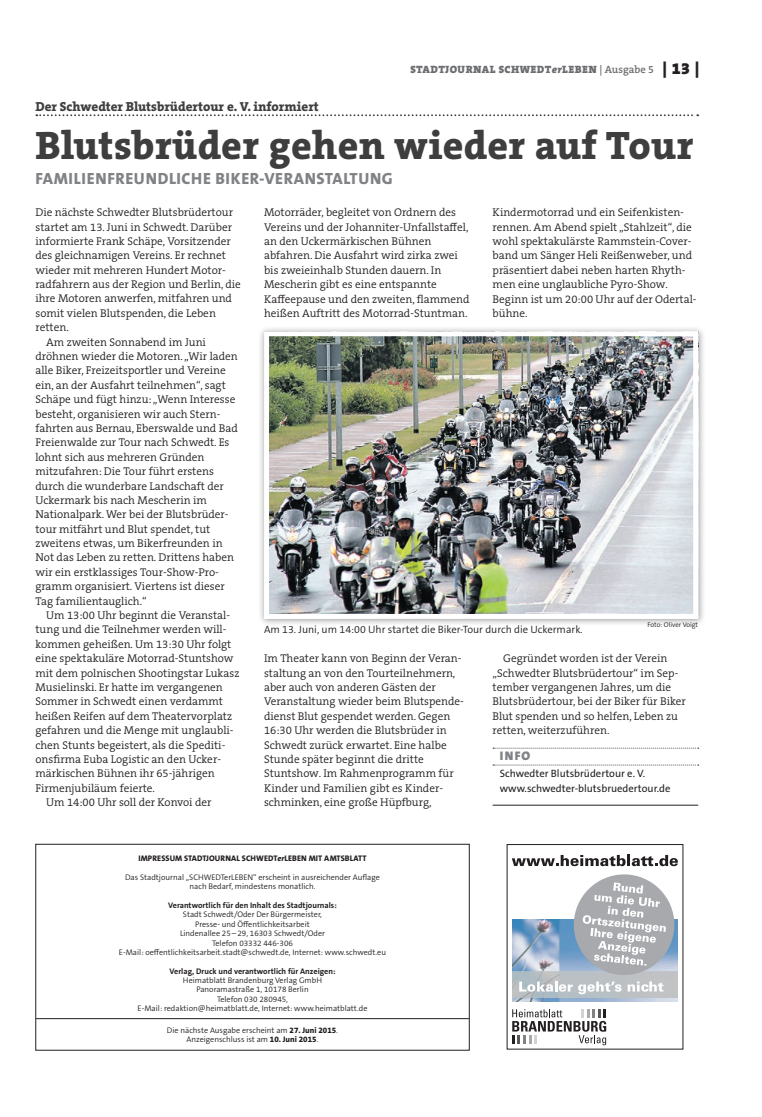
<style>
.page{position:relative;width:762px;height:1117px;background:#fff}
.page>*{position:absolute;margin:0;border:0;box-sizing:border-box;transform-origin:0 0}
.t1{font:800 40px "The Serif B W8";letter-spacing:.01em;color:#3e3e3f}
.t2{font:800 16.25px "The Sans B W8";letter-spacing:.035em;color:#808285}
.t3{font:800 13.12px "The Serif B W8";color:#3e3e3f}
.t4{font:900 12.5px "The Sans B W9";color:#808285}
.t5{font:300 11.25px/14.4px "The Serif B W4";color:#231f20}
.t6{font:10.62px/14.4px "The Sans B W5 Plain";color:#231f20}
.t7{font:300 10.62px "The Sans B W4";color:#231f20}
.t8{font:900 10.62px "The Serif B W9";letter-spacing:.045em;color:#6c6d70}
.t9{font:300 8.12px/9.4px "The Sans B W4";color:#231f20;text-align:center}
.t10{font:700 8.12px "The Sans B W7";color:#231f20}
.t11{font:800 8.12px "The Sans B W8";letter-spacing:.015em;color:#231f20}
.t12{font:300 6.88px "The Sans B W4";color:#231f20}
.s1{font-style:italic}
.s2{font-family:"The Serif B W6";font-weight:600}
.s3{font-size:16.25px;color:#231f20}
.s4{font-family:"The Sans B W8";font-weight:800}
</style>
<div class="page">
<svg style="left:36px;top:114px;width:662px;height:2px"></svg>
<svg style="left:493px;top:747px;width:206px;height:1px"></svg>
<svg style="left:493px;top:764px;width:206px;height:1px"></svg>
<hr style="left:493px;top:804px;width:205px;height:1px;background:#231f20">
<div style="left:258px;top:325px;width:448px;height:301px;background:#231f20;opacity:.45"></div>
<img style="left:270px;top:337px;width:422px;height:275px">
<div style="left:264px;top:331px;width:434px;height:287px;border:5px solid #fff"></div>
<hr style="left:36px;top:1018px;width:433px;height:1px;background:#231f20">
<div style="left:35px;top:843px;width:434px;height:207px;border:1px solid #231f20"></div>
<img style="left:512px;top:996px;width:166px;height:5px">
<svg style="left:512px;top:1009px;width:94px;height:36px"></svg>
<img style="left:512px;top:994px;width:166px;height:2px">
<svg style="left:512px;top:854px;width:166px;height:140px"></svg>
<p class="t8" style="left:410px;top:63px;width:290px">STADTJOURNAL SCHWEDT<span class="s1">er</span>LEBEN <span class="s2">| Ausgabe 5</span> <span class="s3">| 13 |</span></p>
<p class="t3" style="left:35px;top:97px;width:285px">Der Schwedter Blutsbrüdertour e. V. informiert</p>
<h1 class="t1" style="left:35px;top:119px;width:659px">Blutsbrüder gehen wieder auf Tour</h1>
<h2 class="t2" style="left:36px;top:168px;width:359px">FAMILIENFREUNDLICHE BIKER-VERANSTALTUNG</h2>
<p class="t5" style="left:35px;top:205px;width:199px">Die nächste Schwedter Blutsbrüdertour</p>
<p class="t5" style="left:35px;top:219px;width:198px">startet am 13. Juni in Schwedt. Darüber</p>
<p class="t5" style="left:35px;top:234px;width:197px">informierte Frank Schäpe, Vorsitzender</p>
<p class="t5" style="left:35px;top:248px;width:192px">des gleichnamigen Vereins. Er rechnet</p>
<p class="t5" style="left:35px;top:263px;width:192px">wieder mit mehreren Hundert Motor-</p>
<p class="t5" style="left:35px;top:277px;width:207px">radfahrern aus der Region und Berlin, die</p>
<p class="t5" style="left:35px;top:291px;width:198px">ihre Motoren anwerfen, mitfahren und</p>
<p class="t5" style="left:35px;top:306px;width:182px">somit vielen Blutspenden, die Leben</p>
<p class="t5" style="left:35px;top:320px;width:35px">retten.</p>
<p class="t5" style="left:46px;top:334px;width:161px">Am zweiten Sonnabend im Juni</p>
<p class="t5" style="left:35px;top:349px;width:204px">dröhnen wieder die Motoren. „Wir laden</p>
<p class="t5" style="left:35px;top:363px;width:192px">alle Biker, Freizeitsportler und Vereine</p>
<p class="t5" style="left:35px;top:378px;width:192px">ein, an der Ausfahrt teilnehmen“, sagt</p>
<p class="t5" style="left:35px;top:392px;width:201px">Schäpe und fügt hinzu: „Wenn Interesse</p>
<p class="t5" style="left:35px;top:406px;width:186px">besteht, organisieren wir auch Stern-</p>
<p class="t5" style="left:35px;top:421px;width:204px">fahrten aus Bernau, Eberswalde und Bad</p>
<p class="t5" style="left:35px;top:435px;width:196px">Freienwalde zur Tour nach Schwedt. Es</p>
<p class="t5" style="left:35px;top:449px;width:171px">lohnt sich aus mehreren Gründen</p>
<p class="t5" style="left:35px;top:464px;width:180px">mitzufahren: Die Tour führt erstens</p>
<p class="t5" style="left:35px;top:478px;width:190px">durch die wunderbare Landschaft der</p>
<p class="t5" style="left:35px;top:493px;width:173px">Uckermark bis nach Mescherin im</p>
<p class="t5" style="left:35px;top:507px;width:195px">Nationalpark. Wer bei der Blutsbrüder-</p>
<p class="t5" style="left:35px;top:521px;width:176px">tour mitfährt und Blut spendet, tut</p>
<p class="t5" style="left:35px;top:536px;width:189px">zweitens etwas, um Bikerfreunden in</p>
<p class="t5" style="left:35px;top:550px;width:200px">Not das Leben zu retten. Drittens haben</p>
<p class="t5" style="left:35px;top:564px;width:185px">wir ein erstklassiges Tour-Show-Pro-</p>
<p class="t5" style="left:35px;top:579px;width:191px">gramm organisiert. Viertens ist dieser</p>
<p class="t5" style="left:35px;top:593px;width:113px">Tag familientauglich.“</p>
<p class="t5" style="left:46px;top:608px;width:186px">Um 13:00 Uhr beginnt die Veranstal-</p>
<p class="t5" style="left:35px;top:622px;width:193px">tung und die Teilnehmer werden will-</p>
<p class="t5" style="left:35px;top:636px;width:197px">kommen geheißen. Um 13:30 Uhr folgt</p>
<p class="t5" style="left:35px;top:651px;width:199px">eine spektakuläre Motorrad-Stuntshow</p>
<p class="t5" style="left:35px;top:665px;width:205px">mit dem polnischen Shootingstar Lukasz</p>
<p class="t5" style="left:35px;top:680px;width:189px">Musielinski. Er hatte im vergangenen</p>
<p class="t5" style="left:35px;top:694px;width:189px">Sommer in Schwedt einen verdammt</p>
<p class="t5" style="left:35px;top:708px;width:198px">heißen Reifen auf dem Theatervorplatz</p>
<p class="t5" style="left:35px;top:723px;width:200px">gefahren und die Menge mit unglaubli-</p>
<p class="t5" style="left:35px;top:737px;width:191px">chen Stunts begeistert, als die Spediti-</p>
<p class="t5" style="left:35px;top:751px;width:187px">onsfirma Euba Logistic an den Ucker-</p>
<p class="t5" style="left:35px;top:766px;width:181px">märkischen Bühnen ihr 65-jährigen</p>
<p class="t5" style="left:35px;top:780px;width:121px">Firmenjubiläum feierte.</p>
<p class="t5" style="left:46px;top:795px;width:167px">Um 14:00 Uhr soll der Konvoi der</p>
<p class="t5" style="left:264px;top:205px;width:207px">Motorräder, begleitet von Ordnern des Vereins und der Johanniter-Unfallstaffel, an den Uckermärkischen Bühnen abfahren. Die Ausfahrt wird zirka zwei bis zweieinhalb Stunden dauern. In Mescherin gibt es eine entspannte Kaffeepause und den zweiten, flammend heißen Auftritt des Motorrad-Stuntman.</p>
<p class="t5" style="left:493px;top:205px;width:205px">Kindermotorrad und ein Seifenkisten&shy;rennen. Am Abend spielt „Stahlzeit“, die wohl spektakulärste Rammstein-Cover&shy;band um Sänger Heli Reißenweber, und präsentiert dabei neben harten Rhyth&shy;men eine unglaubliche Pyro-Show.<br>Beginn ist um 20:00 Uhr auf der Odertal&shy;bühne.</p>
<p class="t12" style="left:647px;top:619px;width:52px">Foto: Oliver Voigt</p>
<p class="t7" style="left:264px;top:622px;width:320px">Am 13. Juni, um 14:00 Uhr startet die Biker-Tour durch die Uckermark.</p>
<p class="t5" style="left:264px;top:651px;width:201px">Im Theater kann von Beginn der Veran&shy;staltung an von den Tourteilnehmern, aber auch von anderen Gästen der Veranstaltung wieder beim Blutspende&shy;dienst Blut gespendet werden. Gegen 16:30 Uhr werden die Blutsbrüder in Schwedt zurück erwartet. Eine halbe Stunde später beginnt die dritte Stuntshow. Im Rahmenprogramm für Kinder und Familien gibt es Kinder&shy;schminken, eine große Hüpfburg,</p>
<p class="t5" style="left:493px;top:651px;width:195px;text-indent:11px">Gegründet worden ist der Verein „Schwedter Blutsbrüdertour“ im Sep&shy;tember vergangenen Jahres, um die Blutsbrüdertour, bei der Biker für Biker Blut spenden und so helfen, Leben zu retten, weiterzuführen.</p>
<p class="t4" style="left:500px;top:747px;width:32px">INFO</p>
<p class="t6" style="left:500px;top:766px;width:172px">Schwedter Blutsbrüdertour e. V. www.schwedter-blutsbruedertour.de</p>
<p class="t11" style="left:138px;top:853px;width:230px">IMPRESSUM STADTJOURNAL SCHWEDT<span class="s1">er</span>LEBEN MIT AMTSBLATT</p>
<p class="t9" style="left:125px;top:872px;width:256px">Das Stadtjournal „SCHWEDTerLEBEN“ erscheint in ausreichender Auflage nach Bedarf, mindestens monatlich.</p>
<p class="t10" style="left:168px;top:899px;width:170px">Verantwortlich für den Inhalt des Stadtjournals:</p>
<p class="t9" style="left:119px;top:909px;width:269px">Stadt Schwedt/Oder Der Bürgermeister,<br>Presse- und Öffentlichkeitsarbeit<br>Lindenallee 25–29, 16303 Schwedt/Oder<br>Telefon 03332 446-306<br>E-Mail: oeffentlichkeitsarbeit.stadt@schwedt.de, Internet: www.schwedt.eu</p>
<p class="t10" style="left:170px;top:965px;width:167px">Verlag, Druck und verantwortlich für Anzeigen:</p>
<p class="t9" style="left:138px;top:975px;width:231px">Heimatblatt Brandenburg Verlag GmbH<br>Panoramastraße 1, 10178 Berlin<br>Telefon 030 280945,<br>E-Mail: redaktion@heimatblatt.de, Internet: www.heimatblatt.de</p>
<p class="t9" style="left:167px;top:1024px;width:173px">Die nächste Ausgabe erscheint am <span class="s4">27. Juni 2015</span>.<br>Anzeigenschluss ist am <span class="s4">10. Juni 2015</span>.</p>
</div>
